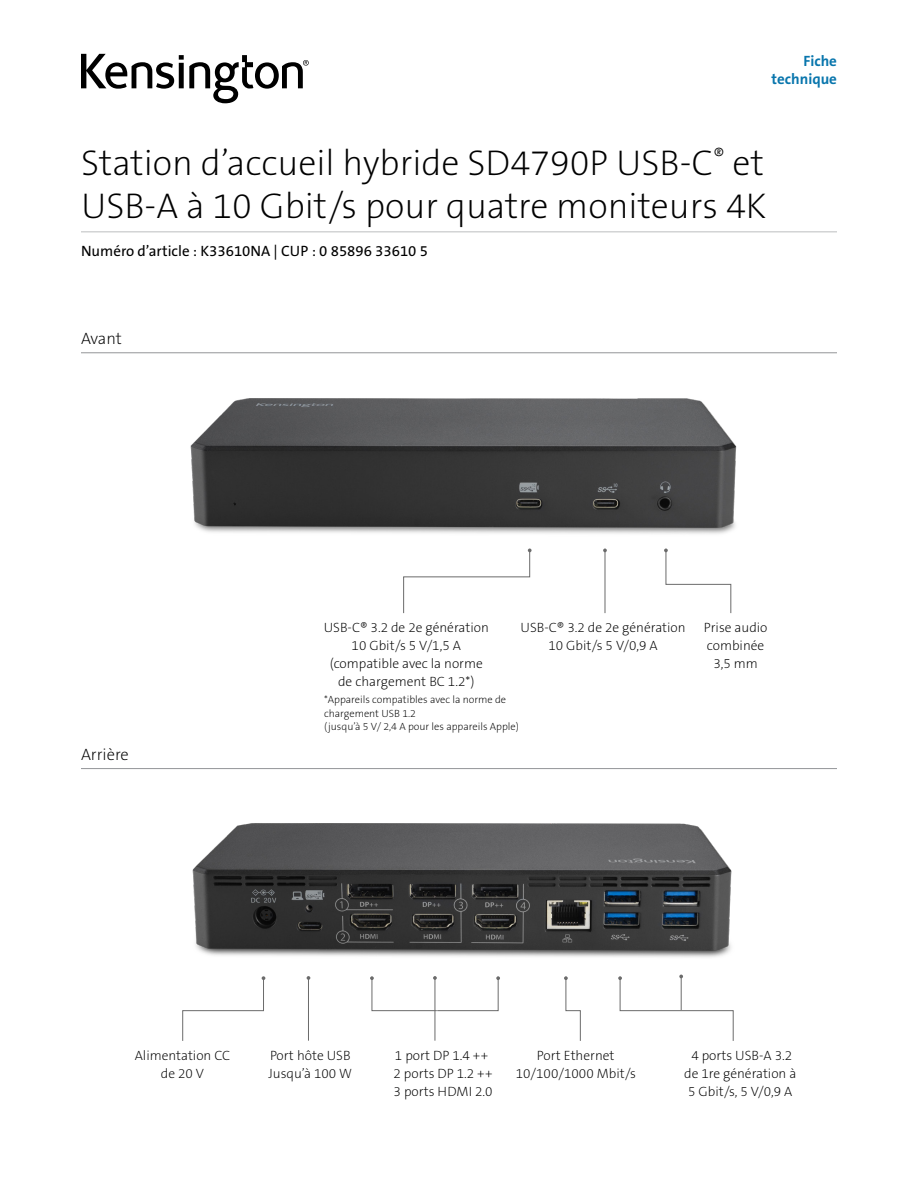
<style>
.page{position:relative;width:918px;height:1188px;background:#fff}
.page>*{position:absolute;margin:0;border:0;box-sizing:border-box;transform-origin:0 0}
.Product_Name{font:36px/43.2px "The Sans KENSINGTON2 XL";color:#000}
.Tech_Specs_Header{font:16.5px "The Sans KENSINGTON2 XL";color:#000}
.Part_No__UPC{font:15px "The Sans KENSINGTON5 Rg";color:#000}
.Filetype_Header_Blue{font:15px "The Sans KENSINGTON7 Bd";color:#0976ad}
.t1{font:13.5px/18px "The Sans KENSINGTON2 XL";color:#000;text-align:center}
.t2{font:10.5px/13.5px "The Sans KENSINGTON2 XL";color:#000}
</style>
<div class="page">
<img style="left:192px;top:823px;width:540px;height:218px">
<svg style="left:81px;top:54px;width:228px;height:49px"></svg>
<hr style="left:81px;top:231px;width:756px;height:1px;background:#bcbec0">
<hr style="left:81px;top:352px;width:756px;height:1px;background:#939598">
<hr style="left:81px;top:768px;width:756px;height:1px;background:#939598">
<img style="left:190px;top:398px;width:547px;height:136px">
<svg style="left:182px;top:976px;width:83px;height:65px"></svg>
<svg style="left:564px;top:976px;width:17px;height:65px"></svg>
<hr style="left:435px;top:978px;width:1px;height:63px;background:#6b6b6b">
<svg style="left:370px;top:976px;width:130px;height:35px"></svg>
<svg style="left:618px;top:975px;width:116px;height:66px"></svg>
<hr style="left:308px;top:978px;width:1px;height:63px;background:#6b6b6b">
<svg style="left:403px;top:549px;width:129px;height:64px"></svg>
<svg style="left:664px;top:549px;width:67px;height:64px"></svg>
<hr style="left:605px;top:550px;width:1px;height:63px;background:#6b6b6b">
<p class="Filetype_Header_Blue" style="left:804px;top:53px;width:35px">Fiche</p>
<p class="Filetype_Header_Blue" style="left:772px;top:71px;width:67px">technique</p>
<h1 class="Product_Name" style="left:81px;top:142px;width:687px">Station d’accueil hybride SD4790P USB-C<sup>®</sup> et<br>USB-A à 10 Gbit/s pour quatre moniteurs 4K</h1>
<h2 class="Part_No__UPC" style="left:81px;top:243px;width:349px">Numéro d’article : K33610NA | CUP : 0 85896 33610 5</h2>
<h3 class="Tech_Specs_Header" style="left:81px;top:329px;width:42px">Avant</h3>
<h3 class="Tech_Specs_Header" style="left:81px;top:745px;width:49px">Arrière</h3>
<p class="t1" style="left:324px;top:619px;width:167px">USB-C® 3.2 de 2e génération<br>10 Gbit/s 5 V/1,5 A (compatible avec la norme de chargement BC 1.2*)</p>
<p class="t1" style="left:521px;top:619px;width:167px">USB-C® 3.2 de 2e génération<br>10 Gbit/s 5 V/0,9 A</p>
<p class="t1" style="left:704px;top:619px;width:65px">Prise audio combinée<br>3,5 mm</p>
<p class="t2" style="left:324px;top:693px;width:197px">*Appareils compatibles avec la norme de chargement USB 1.2<br>(jusqu’à 5 V/ 2,4 A pour les appareils Apple)</p>
<p class="t1" style="left:269px;top:1047px;width:85px;text-align:left">Port hôte USB<br>Jusqu’à 100 W</p>
<p class="t1" style="left:516px;top:1047px;width:122px">Port Ethernet<br>10/100/1000 Mbit/s</p>
<p class="t1" style="left:684px;top:1047px;width:114px">4 ports USB-A 3.2 de 1re génération à<br>5 Gbit/s, 5 V/0,9 A</p>
<p class="t1" style="left:135px;top:1047px;width:97px">Alimentation CC de 20 V</p>
<p class="t1" style="left:394px;top:1047px;width:101px;text-align:left">1 port DP 1.4 ++<br>2 ports DP 1.2 ++<br>3 ports HDMI 2.0</p>
</div>
